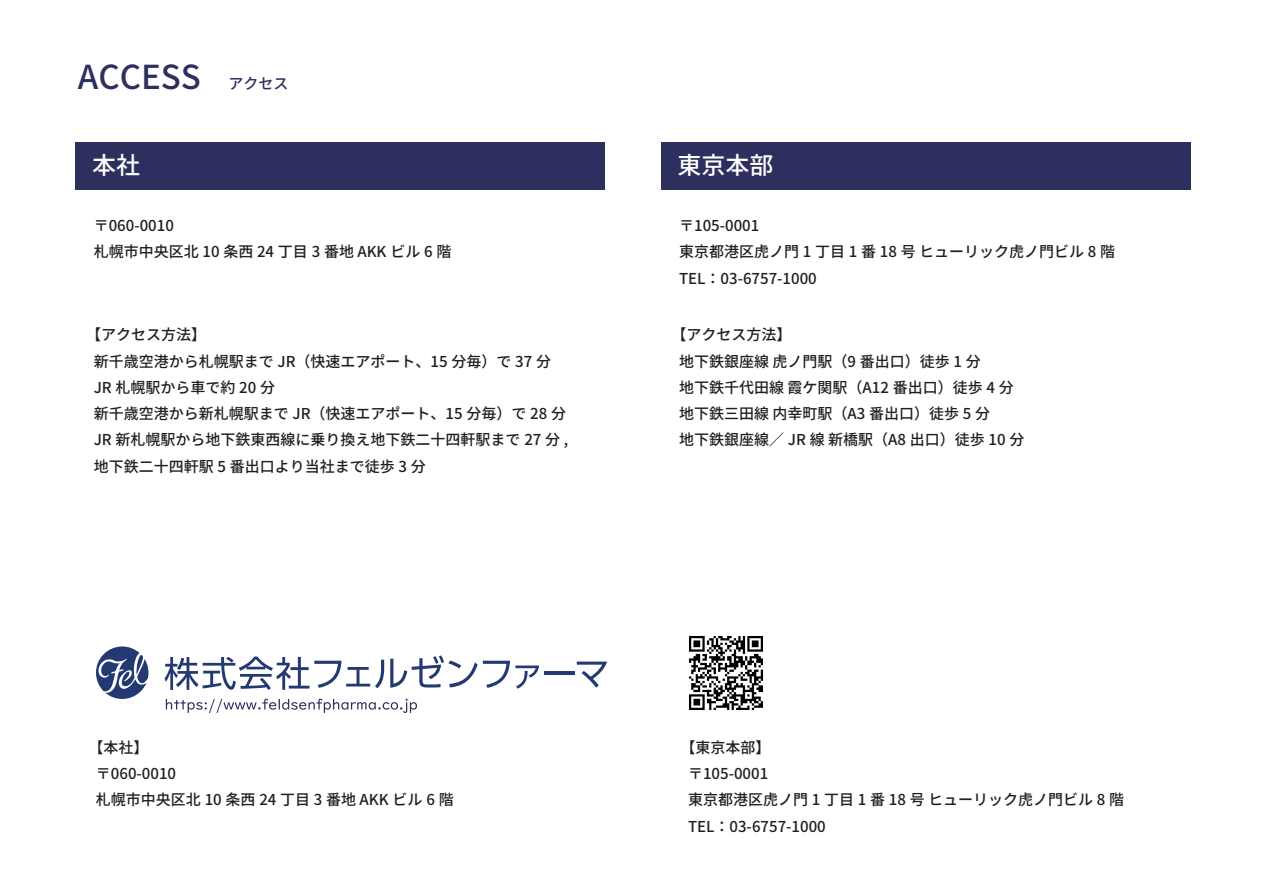
<style>
.page{position:relative;width:1263px;height:893px;background:#fff}
.page>*{position:absolute;margin:0;border:0;box-sizing:border-box;transform-origin:0 0}
.t1{font:500 33px "Noto Sans CJ Kjp";color:#2d305e}
.t2{font:500 24px "Noto Sans CJ Kjp";color:#fff}
.t3{font:500 15px/26.2px "Noto Sans CJ Kjp";color:#231f20}
.s1{font-size:15px}
</style>
<div class="page">
<div style="left:76px;top:143px;width:529px;height:47px;background:#2d305e"></div>
<div style="left:661px;top:143px;width:529px;height:47px;background:#2d305e"></div>
<hr style="left:544px;top:672px;width:30px;height:3px;background:#233971">
<svg style="left:577px;top:662px;width:30px;height:26px"></svg>
<svg style="left:165px;top:655px;width:374px;height:35px"></svg>
<svg style="left:96px;top:646px;width:52px;height:53px"></svg>
<img style="left:689px;top:636px;width:74px;height:74px">
<svg style="left:166px;top:699px;width:251px;height:14px"></svg>
<h1 class="t1" style="left:78px;top:59px;width:212px">ACCESS <span class="s1">アクセス</span></h1>
<h2 class="t2" style="left:92px;top:152px;width:50px">本社</h2>
<h2 class="t2" style="left:677px;top:152px;width:97px">東京本部</h2>
<p class="t3" style="left:94px;top:213px;width:359px">〒060-0010<br>札幌市中央区北 10 条西 24 丁目 3 番地 AKK ビル 6 階</p>
<p class="t3" style="left:94px;top:322px;width:476px;text-indent:-8px">【アクセス方法】<br>新千歳空港から札幌駅まで JR（快速エアポート、15 分毎）で 37 分<br>JR 札幌駅から車で約 20 分<br>新千歳空港から新札幌駅まで JR（快速エアポート、15 分毎）で 28 分<br>JR 新札幌駅から地下鉄東西線に乗り換え地下鉄二十四軒駅まで 27 分 ,地下鉄二十四軒駅 5 番出口より当社まで徒歩 3 分</p>
<p class="t3" style="left:679px;top:213px;width:438px">〒105-0001<br>東京都港区虎ノ門 1 丁目 1 番 18 号 ヒューリック虎ノ門ビル 8 階<br>TEL：03-6757-1000</p>
<p class="t3" style="left:679px;top:322px;width:347px;text-indent:-8px">【アクセス方法】<br>地下鉄銀座線 虎ノ門駅（9 番出口）徒歩 1 分<br>地下鉄千代田線 霞ケ関駅（A12 番出口）徒歩 4 分地下鉄三田線 内幸町駅（A3 番出口）徒歩 5 分<br>地下鉄銀座線／ JR 線 新橋駅（A8 出口）徒歩 10 分</p>
<p class="t3" style="left:96px;top:735px;width:359px;text-indent:-8px">【本社】<br>〒060-0010<br>札幌市中央区北 10 条西 24 丁目 3 番地 AKK ビル 6 階</p>
<p class="t3" style="left:688px;top:735px;width:438px;text-indent:-8px">【東京本部】<br>〒105-0001<br>東京都港区虎ノ門 1 丁目 1 番 18 号 ヒューリック虎ノ門ビル 8 階<br>TEL：03-6757-1000</p>
</div>
